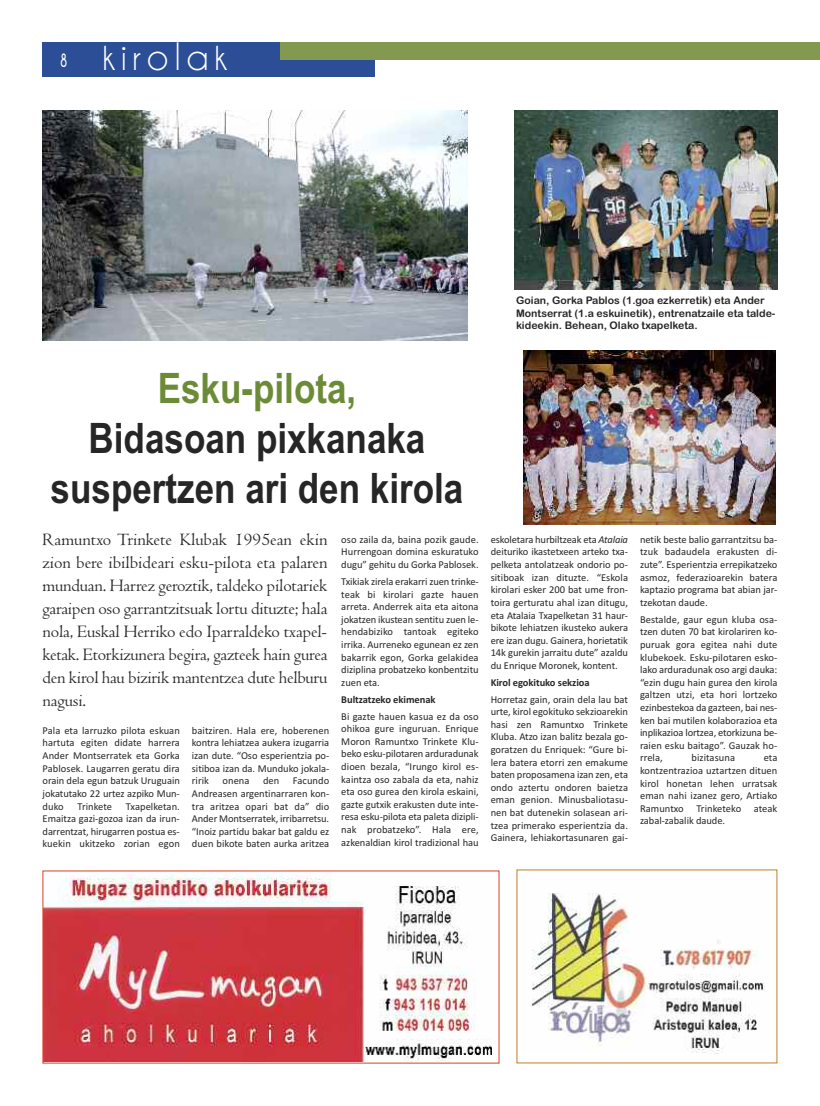
<style>
.page{position:relative;width:820px;height:1106px;background:#fff}
.page>*{position:absolute;margin:0;border:0;box-sizing:border-box;transform-origin:0 0}
.t1{font:700 42px/50px "Arial";color:#272627;text-align:center;scale:.83 1}
.t2{font:700 42px "Arial";color:#6c8b37;scale:.83 1}
.t3{font:40px "Champagne&Limousines";letter-spacing:.15em;color:#fff}
.t4{font:700 19.2px "Champagne&Limousines";color:#fff;scale:.62 1}
.t5{font:18px/23px "Centaur";letter-spacing:-.015em;color:#272627;text-align:justify}
.t6{font:10.5px/12.6px "Calibri";letter-spacing:-.005em;color:#272627;text-align:justify}
.t7{font:10.5px/12.6px "Arial Rounded MT Bold";color:#272627}
.t8{font:700 10.5px "Calibri";letter-spacing:-.005em;color:#272627}
.s1{font-style:italic}
</style>
<div class="page">
<div style="left:42px;top:43px;width:332px;height:34px;background:#2b4e96"></div>
<div style="left:279px;top:43px;width:540px;height:17px;background:#839950"></div>
<img style="left:531px;top:893px;width:234px;height:160px">
<img style="left:45px;top:872px;width:447px;height:189px">
<div style="left:43px;top:870px;width:456px;height:193px;border:1px solid #dc3e28"></div>
<img style="left:43px;top:111px;width:424px;height:229px">
<img style="left:514px;top:111px;width:263px;height:179px">
<img style="left:523px;top:351px;width:252px;height:173px">
<h3 class="t4" style="left:60px;top:49px;width:12px">8</h3>
<h2 class="t3" style="left:102px;top:33px;width:126px">kirolak</h2>
<p class="t7" style="left:516px;top:294px;width:261px">Goian, Gorka Pablos (1.goa ezkerretik) eta Ander<br>Montserrat (1.a eskuinetik), entrenatzaile eta talde&shy;kideekin. Behean, Olako txapelketa.</p>
<h1 class="t2" style="left:158px;top:364px;width:240px">Esku-pilota,</h1>
<h1 class="t1" style="left:51px;top:414px;width:498px">Bidasoan pixkanaka suspertzen ari den kirola</h1>
<p class="t5" style="left:43px;top:527px;width:286px">Ramuntxo Trinkete Klubak 1995ean ekin zion bere ibilbideari esku-pilota eta palaren munduan. Harrez geroztik, taldeko pilotariek garaipen oso garrantzitsuak lortu dituzte; hala nola, Euskal Herriko edo Iparraldeko txapel&shy;ketak. Etorkizunera begira, gazteek hain gurea den kirol hau bizirik mantentzea dute helburu nagusi.</p>
<p class="t6" style="left:43px;top:724px;width:139px">Pala eta larruzko pilota eskuan hartuta egiten didate harrera Ander Montserratek eta Gorka Pablosek. Laugarren geratu dira orain dela egun batzuk Uruguain jokatutako 22 urtez azpiko Mun&shy;duko</p>
<p class="t6" style="left:43px;top:799px;width:139px;text-indent:83px">Txapelketan.<br>Emaitza gazi-gozoa izan da irun&shy;darrentzat, hirugarren postua es&shy;kuekin ukitzeko zorian egon</p>
<p class="t6" style="left:77px;top:799px;width:36px">Trinkete</p>
<p class="t6" style="left:192px;top:724px;width:139px">baitziren. Hala ere, hoberenen kontra lehiatzea aukera izugarria izan dute. “Oso esperientzia po&shy;sitiboa izan da. Munduko jokala&shy;ririk</p>
<p class="t6" style="left:192px;top:774px;width:139px;text-indent:101px">Facundo Andreasen argentinarraren kon&shy;tra aritzea opari bat da” dio Ander Montserratek, irribarretsu. “Inoiz partidu bakar bat galdu ez duen bikote baten aurka aritzea</p>
<p class="t6" style="left:222px;top:774px;width:29px">onena</p>
<p class="t6" style="left:263px;top:774px;width:18px">den</p>
<p class="t6" style="left:341px;top:533px;width:139px">oso zaila da, baina pozik gaude.<br>Hurrengoan domina eskuratuko dugu” gehitu du Gorka Pablosek.</p>
<p class="t6" style="left:341px;top:575px;width:139px">Txikiak zirela erakarri zuen trinke&shy;teak bi kirolari gazte hauen arreta. Anderrek aita eta aitona jokatzen ikustean sentitu zuen le&shy;hendabiziko tantoak egiteko irrika. Aurreneko egunean ez zen bakarrik egon, Gorka gelakidea diziplina probatzeko konbentzitu zuen eta.</p>
<p class="t8" style="left:341px;top:693px;width:96px">Bultzatzeko ekimenak</p>
<p class="t6" style="left:341px;top:709px;width:139px">Bi gazte hauen kasua ez da oso ohikoa gure inguruan. Enrique Moron Ramuntxo Trinkete Klu&shy;beko esku-pilotaren arduradunak dioen bezala, “Irungo kirol es&shy;kaintza oso zabala da eta, nahiz eta oso gurea den kirola eskaini, gazte gutxik erakusten dute inte&shy;resa esku-pilota eta paleta dizipli&shy;nak probatzeko”. Hala ere, azkenaldian kirol tradizional hau</p>
<p class="t6" style="left:490px;top:533px;width:139px">eskoletara hurbiltzeak eta <span class="s1">Atalaia </span>deituriko ikastetxeen arteko txa&shy;pelketa antolatzeak ondorio po&shy;sitiboak izan dituzte. “Eskola kirolari esker 200 bat ume fron&shy;toira gerturatu ahal izan ditugu, eta Atalaia Txapelketan 31 haur&shy;bikote lehiatzen ikusteko aukera ere izan dugu. Gainera, horietatik 14k gurekin jarraitu dute” azaldu du Enrique Moronek, kontent.</p>
<p class="t8" style="left:490px;top:676px;width:100px">Kirol egokituko sekzioa</p>
<p class="t6" style="left:490px;top:692px;width:139px">Horretaz gain, orain dela lau bat urte, kirol egokituko sekzioarekin hasi zen Ramuntxo Trinkete Kluba. Atzo izan balitz bezala go&shy;goratzen du Enriquek: “Gure bi&shy;lera batera etorri zen emakume baten proposamena izan zen, eta ondo aztertu ondoren baietza eman genion. Minusbaliotasu&shy;nen bat dutenekin solasean ari&shy;tzea primerako esperientzia da.<br>Gainera, lehiakortasunaren gai-</p>
<p class="t6" style="left:639px;top:533px;width:139px">netik beste balio garrantzitsu ba&shy;tzuk badaudela erakusten di&shy;zute”. Esperientzia errepikatzeko asmoz, federazioarekin batera kaptazio programa bat abian jar&shy;tzekotan daude.</p>
<p class="t6" style="left:639px;top:613px;width:139px">Bestalde, gaur egun kluba osa&shy;tzen duten 70 bat kirolariren ko&shy;puruak gora egitea nahi dute klubekoek. Esku-pilotaren esko&shy;lako arduradunak oso argi dauka: “ezin dugu hain gurea den kirola galtzen utzi, eta hori lortzeko ezinbestekoa da gazteen, bai nes&shy;ken bai mutilen kolaborazioa eta inplikazioa lortzea, etorkizuna be&shy;raien esku baitago”. Gauzak ho&shy;rrela,</p>
<p class="t6" style="left:691px;top:751px;width:45px">bizitasuna</p>
<p class="t6" style="left:639px;top:751px;width:139px;text-indent:124px">eta kontzentrazioa uztartzen dituen kirol honetan lehen urratsak eman nahi izanez gero, Artiako Ramuntxo Trinketeko ateak zabal-zabalik daude.</p>
</div>
